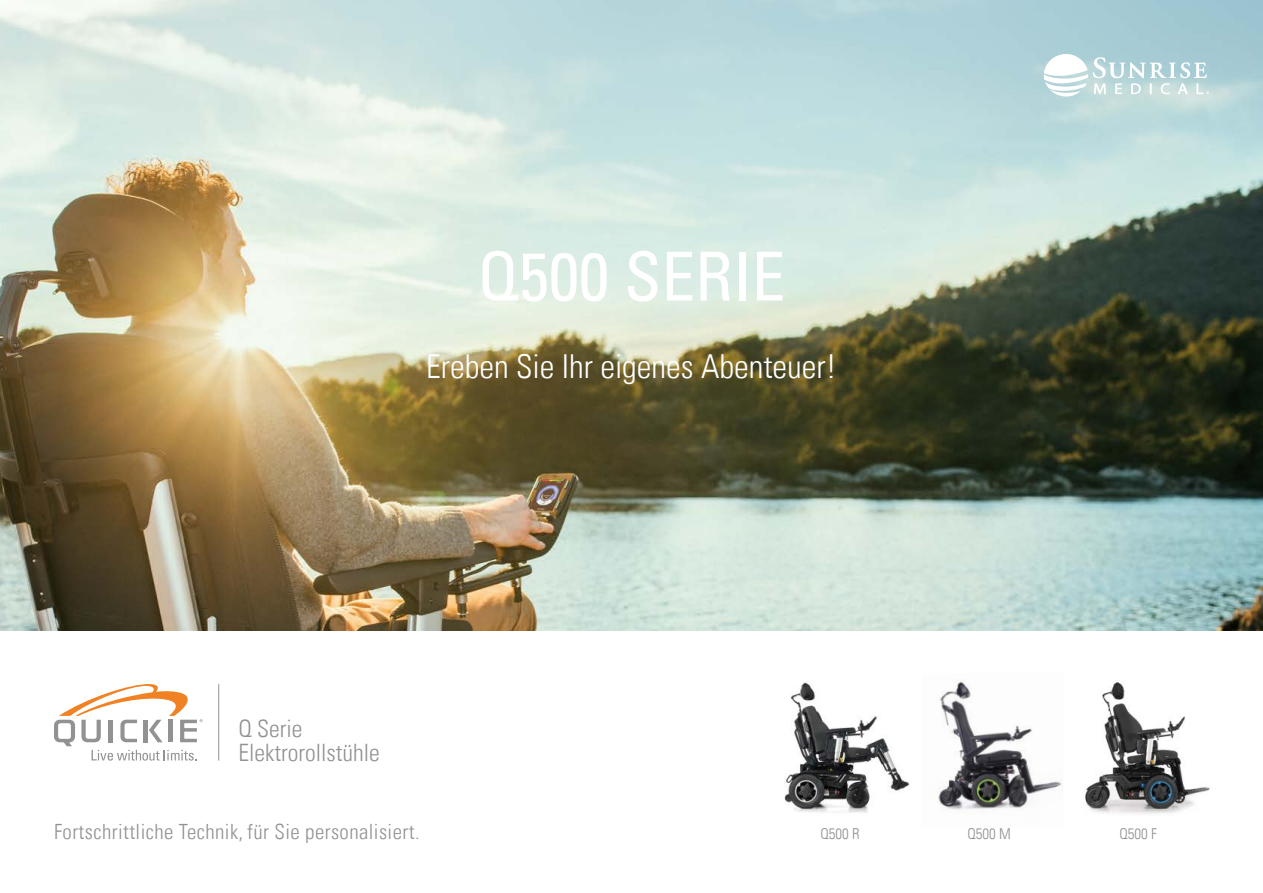
<style>
.page{position:relative;width:1263px;height:893px;background:#fff}
.page>*{position:absolute;margin:0;border:0;box-sizing:border-box;transform-origin:0 0}
.t1{font:condensed 67.5px "Univers Com 57";color:#fff}
.t2{font:33px "Univers Com 47 Light Cond";color:#fff}
.t3{font:24px/24px "Univers Com 47 Light Cond";color:#929292}
.t4{font:21px "Univers Com 47 Light Cond";letter-spacing:.02em;color:#929292}
.t5{font:15px "Univers Com 47 Light Cond";color:#929292}
</style>
<div class="page">
<img style="left:0;top:0;width:1263px;height:630px">
<svg style="left:1044px;top:54px;width:165px;height:43px"></svg>
<svg style="left:54px;top:684px;width:149px;height:77px"></svg>
<hr style="left:218px;top:684px;width:1px;height:77px;background:#929292">
<img style="left:1085px;top:682px;width:125px;height:132px">
<img style="left:938px;top:681px;width:124px;height:129px">
<img style="left:784px;top:682px;width:125px;height:131px">
<h1 class="t1" style="left:478px;top:234px;width:309px">Q500 SERIE</h1>
<h2 class="t2" style="left:426px;top:347px;width:412px">Ereben Sie Ihr eigenes Abenteuer!</h2>
<p class="t3" style="left:239px;top:716px;width:143px">Q Serie<br>Elektrorollstühle</p>
<p class="t4" style="left:54px;top:819px;width:367px">Fortschrittliche Technik, für Sie personalisiert.</p>
<p class="t5" style="left:820px;top:825px;width:41px">Q500 R</p>
<p class="t5" style="left:967px;top:825px;width:45px">Q500 M</p>
<p class="t5" style="left:1119px;top:825px;width:39px">Q500 F</p>
</div>
